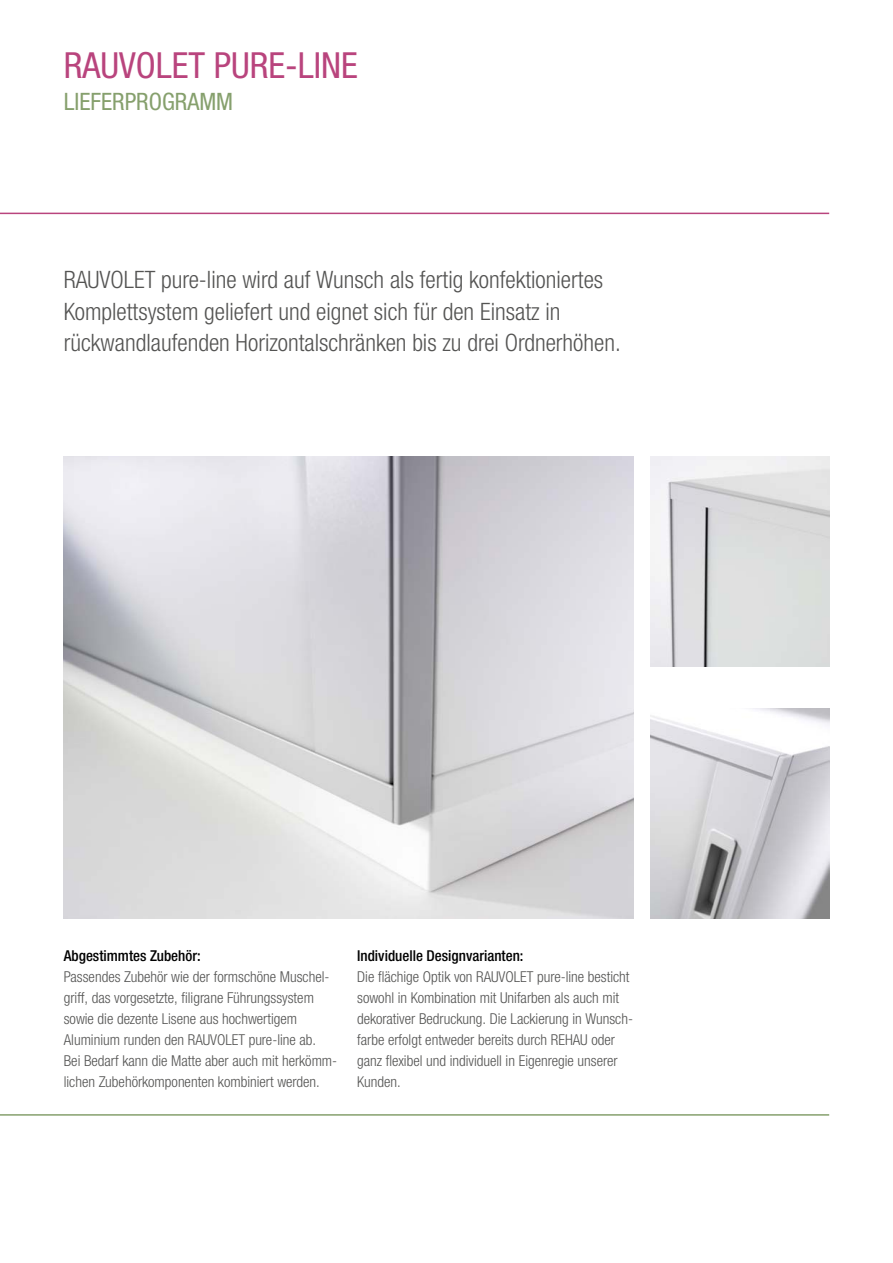
<style>
.page{position:relative;width:893px;height:1263px;background:#fff}
.page>*{position:absolute;margin:0;border:0;box-sizing:border-box;transform-origin:0 0}
.t1{font:condensed 36px "Helvetica Neue LTW1 G";color:#b9447d}
.t2{font:300 condensed 24px/31.5px "Helvetica Neue LTW1 G";color:#545453}
.t3{font:condensed 24px "Helvetica Neue LTW1 G";color:#86a06d}
.t4{font:300 condensed 15px/21px "Helvetica Neue LTW1 G";color:#545453}
.t5{font:500 condensed 15px "Helvetica Neue LTW1 G";color:#000}
</style>
<div class="page">
<img style="left:651px;top:708px;width:178px;height:210px">
<img style="left:651px;top:456px;width:178px;height:210px">
<img style="left:64px;top:456px;width:570px;height:462px">
<hr style="left:0;top:213px;width:829px;height:1px;background:#b9447d">
<hr style="left:0;top:1114px;width:829px;height:2px;background:#86a06d">
<h1 class="t1" style="left:64px;top:44px;width:296px">RAUVOLET PURE-LINE</h1>
<h2 class="t3" style="left:64px;top:87px;width:171px">LIEFERPROGRAMM</h2>
<h2 class="t2" style="left:64px;top:264px;width:559px">RAUVOLET pure-line wird auf Wunsch als fertig konfektioniertes<br>Komplettsystem geliefert und eignet sich für den Einsatz in rückwandlaufenden Horizontalschränken bis zu drei Ordnerhöhen.</h2>
<p class="t5" style="left:64px;top:946px;width:138px">Abgestimmtes Zubehör:</p>
<p class="t4" style="left:64px;top:966px;width:275px">Passendes Zubehör wie der formschöne Muschel&shy;griff, das vorgesetzte, filigrane Führungssystem sowie die dezente Lisene aus hochwertigem Aluminium runden den RAUVOLET pure-line ab.<br>Bei Bedarf kann die Matte aber auch mit herkömm&shy;lichen Zubehörkomponenten kombiniert werden.</p>
<p class="t5" style="left:357px;top:946px;width:168px">Individuelle Designvarianten:</p>
<p class="t4" style="left:357px;top:966px;width:277px">Die flächige Optik von RAUVOLET pure-line besticht sowohl in Kombination mit Unifarben als auch mit dekorativer Bedruckung. Die Lackierung in Wunsch&shy;farbe erfolgt entweder bereits durch REHAU oder ganz flexibel und individuell in Eigenregie unserer Kunden.</p>
</div>
